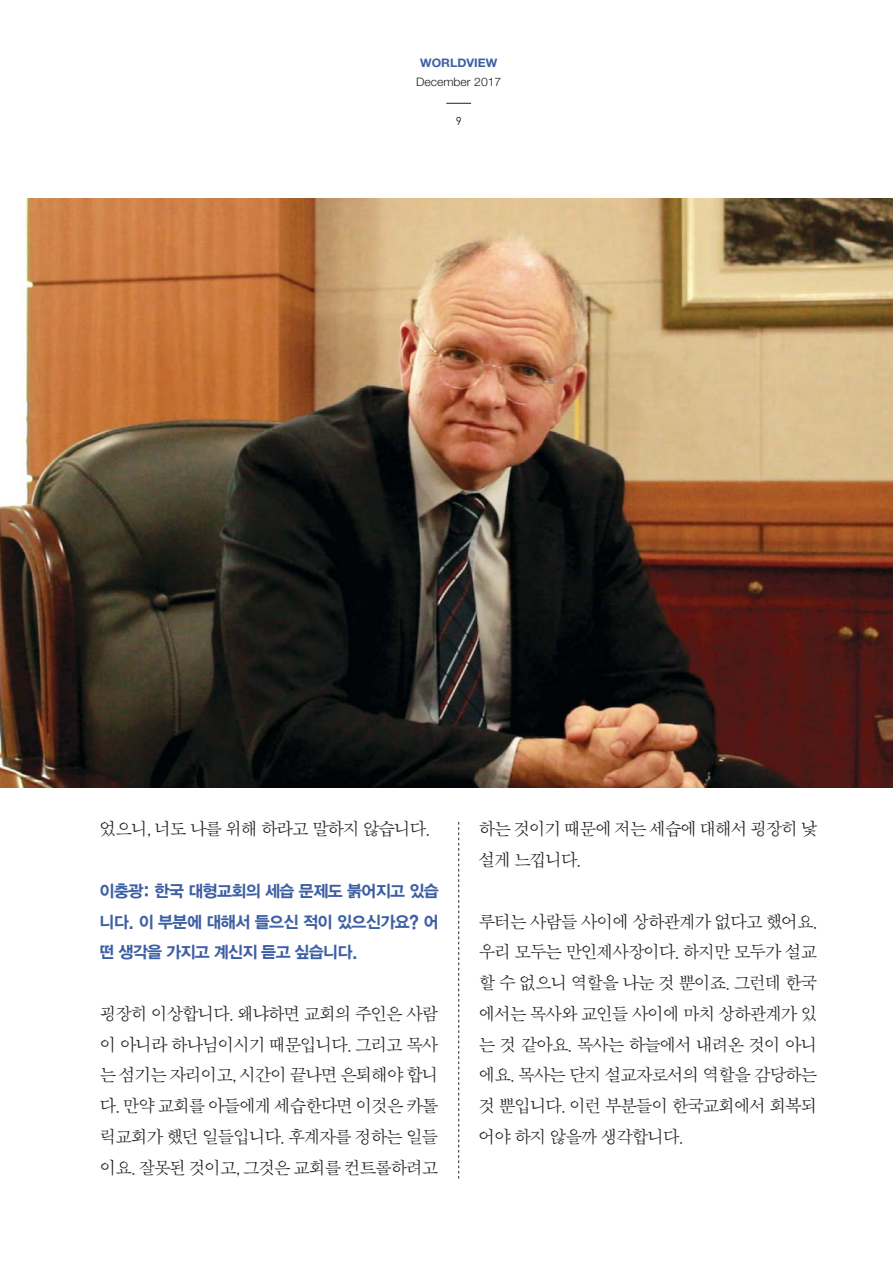
<style>
.page{position:relative;width:893px;height:1263px;background:#fff}
.page>*{position:absolute;margin:0;border:0;box-sizing:border-box;transform-origin:0 0}
.t1{font:17.4px/30.8px "SM3 S Pmu 02 KS Cms UHC H";letter-spacing:-.1em;color:#231f20;text-align:justify}
.t2{font:16.65px/30.8px "Yoon Gothic B KS Cms UHC H";letter-spacing:-.035em;color:#3d5fa3;text-align:justify}
.t3{font:300 11.7px "Helvetica Neue LT Pro";color:#231f20;scale:1.04 1}
.t4{font:700 11.7px "Helvetica Neue LT Pro";color:#3d5fa3;scale:1.04 1}
.t5{font:11.4px "DIN";color:#231f20}
</style>
<div class="page">
<svg style="left:458px;top:822px;width:1px;height:357px"></svg>
<svg style="left:446px;top:103px;width:25px;height:1px"></svg>
<img style="left:1px;top:198px;width:891px;height:589px">
<p class="t4" style="left:420px;top:56px;width:76px">WORLDVIEW</p>
<p class="t3" style="left:416px;top:75px;width:84px">December 2017</p>
<p class="t5" style="left:456px;top:113px;width:7px">9</p>
<p class="t1" style="left:100px;top:815px;width:332px">었으니, 너도 나를 위해 하라고 말하지 않습니다.</p>
<p class="t2" style="left:100px;top:876px;width:341px">이충광: 한국 대형교회의 세습 문제도 붉어지고 있습 니다. 이 부분에 대해서 들으신 적이 있으신가요? 어 떤 생각을 가지고 계신지 듣고 싶습니다.</p>
<p class="t1" style="left:100px;top:999px;width:341px">굉장히 이상합니다. 왜냐하면 교회의 주인은 사람 이 아니라 하나님이시기 때문입니다. 그리고 목사 는 섬기는 자리이고, 시간이 끝나면 은퇴해야 합니 다. 만약 교회를 아들에게 세습한다면 이것은 카톨 릭교회가 했던 일들입니다. 후계자를 정하는 일들 이요. 잘못된 것이고, 그것은 교회를 컨트롤하려고</p>
<p class="t1" style="left:478px;top:815px;width:341px">하는 것이기 때문에 저는 세습에 대해서 굉장히 낯 설게 느낍니다.</p>
<p class="t1" style="left:478px;top:907px;width:341px">루터는 사람들 사이에 상하관계가 없다고 했어요. 우리 모두는 만인제사장이다. 하지만 모두가 설교 할 수 없으니 역할을 나눈 것 뿐이죠. 그런데 한국 에서는 목사와 교인들 사이에 마치 상하관계가 있 는 것 같아요. 목사는 하늘에서 내려온 것이 아니 에요. 목사는 단지 설교자로서의 역할을 감당하는 것 뿐입니다. 이런 부분들이 한국교회에서 회복되 어야 하지 않을까 생각합니다.</p>
</div>
